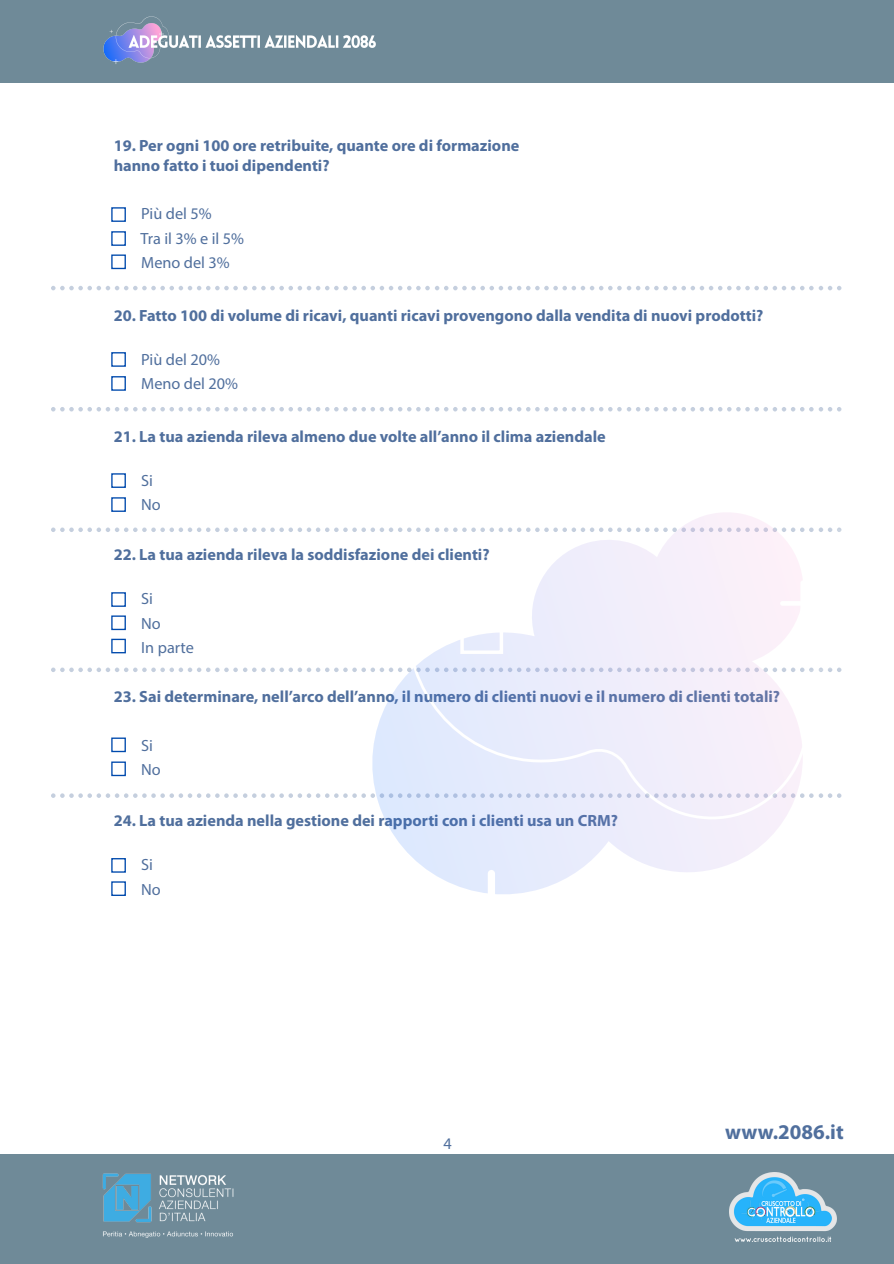
<style>
.page{position:relative;width:894px;height:1264px;background:#fff}
.page>*{position:absolute;margin:0;border:0;box-sizing:border-box;transform-origin:0 0}
.t1{font:700 21px "Myriad Pro";color:#506f9d}
.t2{font:700 16.2px/19.5px "Myriad Pro";color:#506f9d}
.t3{font:16.2px/24.3px "Myriad Pro";color:#506f9d}
</style>
<div class="page">
<div style="left:0;top:0;width:893px;height:83px;background:#6f8a98"></div>
<div style="left:0;top:1153px;width:893px;height:110px;background:#6f8a98"></div>
<svg style="left:51px;top:286px;width:791px;height:4px"></svg>
<div style="left:111px;top:207px;width:15px;height:15px;border:1px solid #004aad"></div>
<div style="left:111px;top:231px;width:15px;height:15px;border:1px solid #004aad"></div>
<div style="left:111px;top:254px;width:15px;height:15px;border:1px solid #004aad"></div>
<svg style="left:51px;top:407px;width:791px;height:4px"></svg>
<div style="left:111px;top:352px;width:15px;height:15px;border:1px solid #004aad"></div>
<div style="left:111px;top:376px;width:15px;height:15px;border:1px solid #004aad"></div>
<svg style="left:51px;top:527px;width:306px;height:5px"></svg>
<div style="left:111px;top:473px;width:15px;height:15px;border:1px solid #004aad"></div>
<div style="left:111px;top:497px;width:15px;height:15px;border:1px solid #004aad"></div>
<svg style="left:51px;top:667px;width:306px;height:5px"></svg>
<div style="left:111px;top:592px;width:15px;height:15px;border:1px solid #004aad"></div>
<div style="left:111px;top:615px;width:15px;height:15px;border:1px solid #004aad"></div>
<div style="left:111px;top:638px;width:15px;height:15px;border:1px solid #004aad"></div>
<svg style="left:51px;top:793px;width:306px;height:5px"></svg>
<div style="left:111px;top:858px;width:15px;height:14px;border:1px solid #004aad"></div>
<div style="left:111px;top:881px;width:15px;height:15px;border:1px solid #004aad"></div>
<div style="left:111px;top:737px;width:15px;height:15px;border:1px solid #004aad"></div>
<div style="left:111px;top:761px;width:15px;height:15px;border:1px solid #004aad"></div>
<svg style="left:361px;top:527px;width:422px;height:365px"></svg>
<svg style="left:403px;top:513px;width:439px;height:307px"></svg>
<svg style="left:779px;top:580px;width:46px;height:46px"></svg>
<svg style="left:361px;top:591px;width:13px;height:26px"></svg>
<svg style="left:456px;top:869px;width:70px;height:25px"></svg>
<div style="left:460px;top:611px;width:43px;height:43px;border:4px solid #fff"></div>
<img style="left:729px;top:1172px;width:107px;height:69px">
<img style="left:102px;top:1173px;width:132px;height:65px">
<img style="left:103px;top:16px;width:273px;height:48px">
<p class="t2" style="left:114px;top:135px;width:407px">19. Per ogni 100 ore retribuite, quante ore di formazione hanno fatto i tuoi dipendenti?</p>
<p class="t3" style="left:140px;top:202px;width:105px">Più del 5%<br>Tra il 3% e il 5%<br>Meno del 3%</p>
<p class="t2" style="left:114px;top:305px;width:651px">20. Fatto 100 di volume di ricavi, quanti ricavi provengono dalla vendita di nuovi prodotti?</p>
<p class="t3" style="left:141px;top:347px;width:98px">Più del 20%<br>Meno del 20%</p>
<p class="t2" style="left:114px;top:426px;width:493px">21. La tua azienda rileva almeno due volte all’anno il clima aziendale</p>
<p class="t3" style="left:141px;top:468px;width:21px">Si<br>No</p>
<p class="t2" style="left:114px;top:544px;width:377px">22. La tua azienda rileva la soddisfazione dei clienti?</p>
<p class="t3" style="left:141px;top:586px;width:54px">Si<br>No<br>In parte</p>
<p class="t2" style="left:114px;top:686px;width:667px">23. Sai determinare, nell’arco dell’anno, il numero di clienti nuovi e il numero di clienti totali?</p>
<p class="t3" style="left:141px;top:732px;width:21px">Si<br>No</p>
<p class="t2" style="left:114px;top:810px;width:505px">24. La tua azienda nella gestione dei rapporti con i clienti usa un CRM?</p>
<p class="t3" style="left:141px;top:852px;width:21px">Si<br>No</p>
<p class="t3" style="left:443px;top:1130px;width:10px">4</p>
<p class="t1" style="left:724px;top:1117px;width:120px">www.2086.it</p>
</div>
